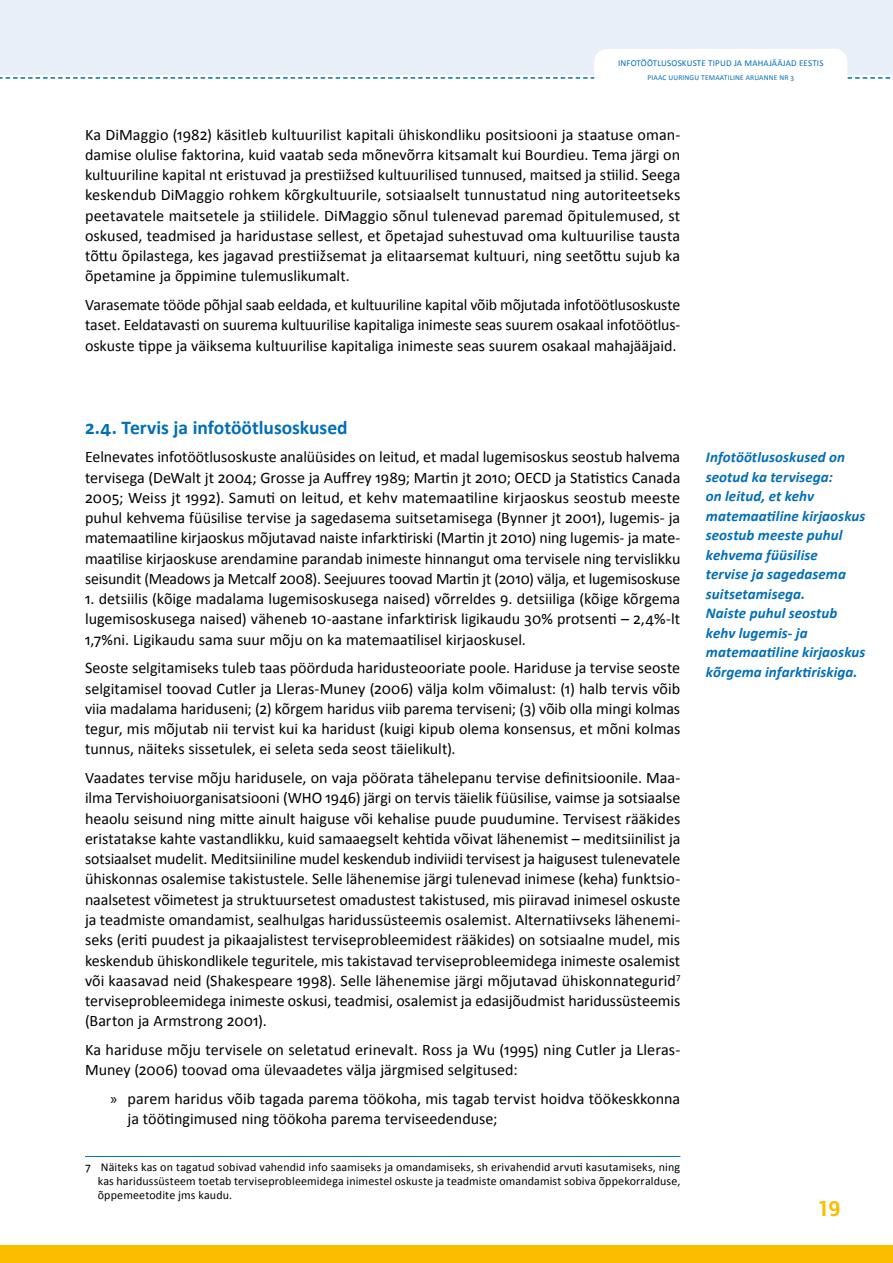
<style>
.page{position:relative;width:893px;height:1263px;background:#fff}
.page>*{position:absolute;margin:0;border:0;box-sizing:border-box;transform-origin:0 0}
.t1{font:700 21px "Roboto";color:#fcbd00}
.t2{font:700 19.5px "Calibri";color:#006eb9}
.t3{font:16.05px/20.2px "Calibri";color:#000;text-align:justify}
.t4{font:italic 700 15px/19.5px "Calibri";letter-spacing:.005em;color:#006eb9}
.t5{font:12px/14.2px "Calibri";letter-spacing:.015em;color:#000;text-align:justify}
.t6{font:9px "Calibri";letter-spacing:.02em;color:#006eb9}
.t7{font:7.5px "Calibri";letter-spacing:.02em;color:#006eb9}
.s1{font-family:"Myriad Pro"}
</style>
<div class="page">
<div style="left:0;top:0;width:893px;height:75px;background:#e9eff9"></div>
<svg style="left:0;top:77px;width:594px;height:2px"></svg>
<svg style="left:847px;top:77px;width:44px;height:2px"></svg>
<div style="left:594px;top:49px;width:253px;height:62px;background:#fff;border-radius:13px"></div>
<div style="left:0;top:1245px;width:893px;height:18px;background:#fcbd00"></div>
<hr style="left:85px;top:1156px;width:595px;height:1px;background:#006eb9">
<p class="t6" style="left:618px;top:58px;width:207px">Infotöötlusoskuste ti pud ja mahajääjad Eestis</p>
<p class="t7" style="left:647px;top:73px;width:148px">PIAAC uuri ngu temaati li ne aruanne nr 3</p>
<p class="t3" style="left:85px;top:123px;width:597px">Ka DiMaggio (1982) käsitleb kultuurilist kapitali ühiskondliku positsiooni ja staatuse oman&shy;damise olulise faktorina, kuid vaatab seda mõnevõrra kitsamalt kui Bourdieu. Tema järgi on kultuuriline kapital nt eristuvad ja prestiižsed kultuurilised tunnused, maitsed ja stiilid. Seega keskendub DiMaggio rohkem kõrgkultuurile, sotsiaalselt tunnustatud ning autoriteetseks peetavatele maitsetele ja stiilidele. DiMaggio sõnul tulenevad paremad õpitulemused, st oskused, teadmised ja haridustase sellest, et õpetajad suhestuvad oma kultuurilise tausta tõttu õpilastega, kes jagavad prestiižsemat ja elitaarsemat kultuuri, ning seetõttu sujub ka õpetamine ja õppimine tulemuslikumalt.</p>
<p class="t3" style="left:85px;top:294px;width:597px">Varasemate tööde põhjal saab eeldada, et kultuuriline kapital võib mõjutada infotöötlusoskuste taset. Eeldatavasti on suurema kultuurilise kapitaliga inimeste seas suurem osakaal infotöötlus&shy;oskuste tippe ja väiksema kultuurilise kapitaliga inimeste seas suurem osakaal mahajääjaid.</p>
<p class="t2" style="left:85px;top:415px;width:264px">2.4. Tervis ja infotöötlusoskused</p>
<p class="t3" style="left:85px;top:446px;width:597px">Eelnevates infotöötlusoskuste analüüsides on leitud, et madal lugemisoskus seostub halvema tervisega (DeWalt jt 2004; Grosse ja Auffrey 1989; Martin jt 2010; OECD ja Statistics Canada 2005; Weiss jt 1992). Samuti on leitud, et kehv matemaatiline kirjaoskus seostub meeste puhul kehvema füüsilise tervise ja sagedasema suitsetamisega (Bynner jt 2001), lugemis- ja matemaatiline kirjaoskus mõjutavad naiste infarktiriski (Martin jt 2010) ning lugemis- ja mate&shy;maatilise kirjaoskuse arendamine parandab inimeste hinnangut oma tervisele ning tervislikku seisundit (Meadows ja Metcalf 2008). Seejuures toovad Martin jt (2010) välja, et lugemisoskuse</p>
<p class="t3" style="left:85px;top:588px;width:597px">1. detsiilis (kõige madalama lugemisoskusega naised) võrreldes 9. detsiiliga (kõige kõrgema lugemisoskusega naised) väheneb 10-aastane infarktirisk ligikaudu 30% protsenti – 2,4%-lt 1,7%ni. Ligikaudu sama suur mõju on ka matemaatilisel kirjaoskusel.</p>
<p class="t3" style="left:85px;top:657px;width:597px">Seoste selgitamiseks tuleb taas pöörduda haridusteooriate poole. Hariduse ja tervise seoste selgitamisel toovad Cutler ja Lleras-Muney (2006) välja kolm võimalust: (1) halb tervis võib viia madalama hariduseni; (2) kõrgem haridus viib parema terviseni; (3) võib olla mingi kolmas tegur, mis mõjutab nii tervist kui ka haridust (kuigi kipub olema konsensus, et mõni kolmas tunnus, näiteks sissetulek, ei seleta seda seost täielikult).</p>
<p class="t3" style="left:85px;top:767px;width:597px">Vaadates tervise mõju haridusele, on vaja pöörata tähelepanu tervise definitsioonile. Maa&shy;ilma Tervishoiuorganisatsiooni (WHO 1946) järgi on tervis täielik füüsilise, vaimse ja sotsiaalse heaolu seisund ning mitte ainult haiguse või kehalise puude puudumine. Tervisest rääkides eristatakse kahte vastandlikku, kuid samaaegselt kehtida võivat lähenemist – meditsiinilist ja sotsiaalset mudelit. Meditsiiniline mudel keskendub indiviidi tervisest ja haigusest tulenevatele ühiskonnas osalemise takistustele. Selle lähenemise järgi tulenevad inimese (keha) funktsio&shy;naalsetest võimetest ja struktuursetest omadustest takistused, mis piiravad inimesel oskuste ja teadmiste omandamist, sealhulgas haridussüsteemis osalemist. Alternatiivseks lähenemi&shy;seks (eriti puudest ja pikaajalistest terviseprobleemidest rääkides) on sotsiaalne mudel, mis keskendub ühiskondlikele teguritele, mis takistavad terviseprobleemidega inimeste osalemist või kaasavad neid (Shakespeare 1998). Selle lähenemise järgi mõjutavad ühiskonnategurid<sup>7 </sup>terviseprobleemidega inimeste oskusi, teadmisi, osalemist ja edasijõudmist haridussüsteemis (Barton ja Armstrong 2001).</p>
<p class="t3" style="left:85px;top:1039px;width:597px">Ka hariduse mõju tervisele on seletatud erinevalt. Ross ja Wu (1995) ning Cutler ja Lleras-<br>Muney (2006) toovad oma ülevaadetes välja järgmised selgitused:</p>
<p class="t3" style="left:128px;top:1088px;width:554px;text-indent:-17px"><span class="s1">»</span> parem haridus võib tagada parema töökoha, mis tagab tervist hoidva töökeskkonna ja töötingimused ning töökoha parema terviseedenduse;</p>
<p class="t5" style="left:98px;top:1159px;width:584px;text-indent:-13px">7 Näiteks kas on tagatud sobivad vahendid info saamiseks ja omandamiseks, sh erivahendid arvuti kasutamiseks, ning kas haridussüsteem toetab terviseprobleemidega inimestel oskuste ja teadmiste omandamist sobiva õppekorralduse, õppemeetodite jms kaudu.</p>
<p class="t4" style="left:706px;top:447px;width:161px">Infotöötlusoskused on seotud ka tervisega:<br>on leitud, et kehv matemaatiline kirjaoskus seostub meeste puhul kehvema füüsilise<br>tervise ja sagedasema suitsetamisega.<br>Naiste puhul seostub kehv lugemis- ja matemaatiline kirjaoskus kõrgema infarktiriskiga.</p>
<h1 class="t1" style="left:818px;top:1194px;width:24px">19</h1>
</div>
